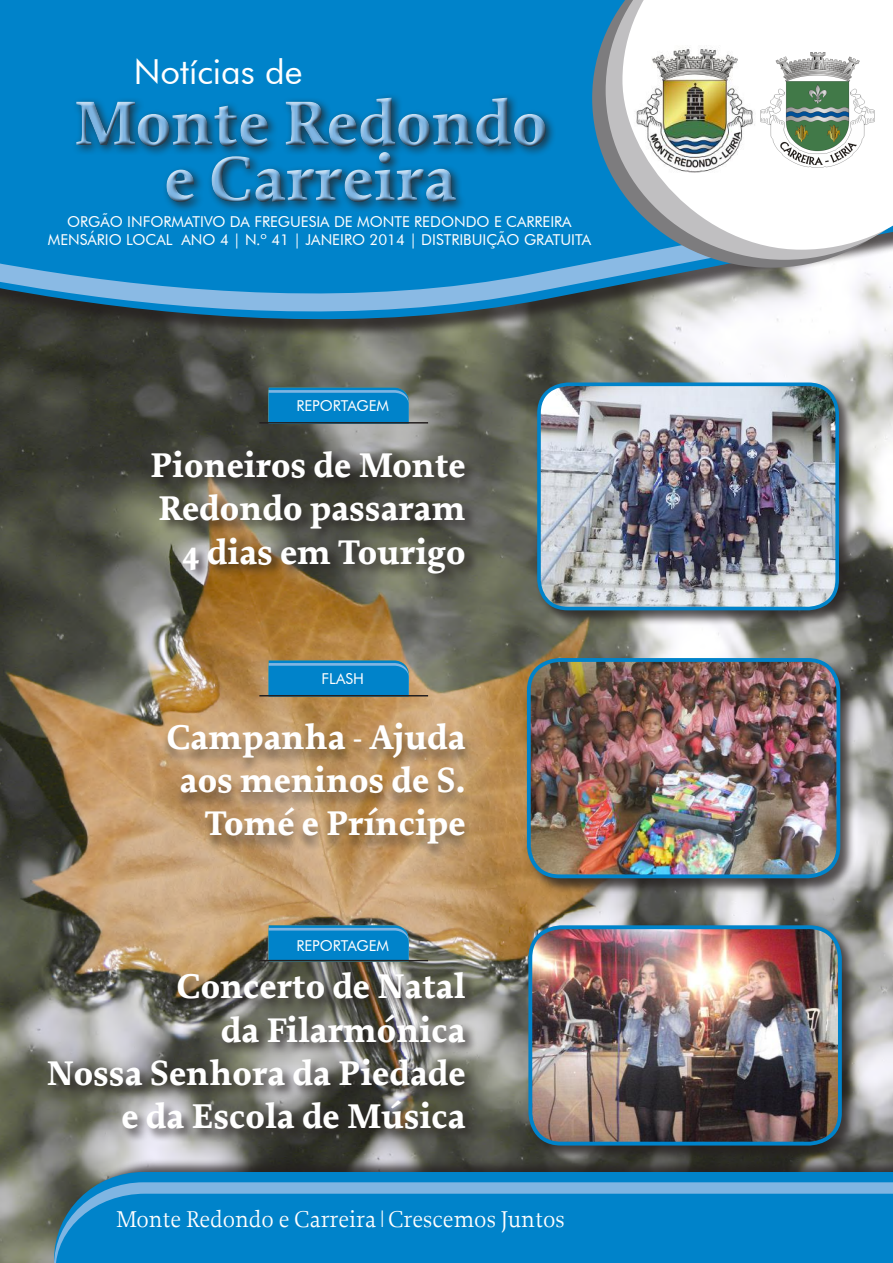
<style>
.page{position:relative;width:893px;height:1263px;background:#fff}
.page>*{position:absolute;margin:0;border:0;box-sizing:border-box;transform-origin:0 0}
.t1{font:700 66px/55.5px "Proforma";color:#7fb5e2;text-align:center}
.t2{font:700 36px/43.2px "Proforma";color:#fff;text-align:right}
.t3{font:34.5px "Futura BT";color:#fff}
.t4{font:24px "Proforma";color:#fff}
.t5{font:15px/18px "Futura BT";color:#fff;text-align:center}
</style>
<div class="page">
<img style="left:0;top:359px;width:893px;height:904px">
<svg style="left:0;top:351px;width:893px;height:8px"></svg>
<svg style="left:0;top:0;width:893px;height:351px;background:#2f88b8"></svg>
<div style="left:71px;top:92px;width:485px;height:121px;background:#241f1f;opacity:.75"></div>
<div style="left:72px;top:95px;width:478px;height:112px;background:#241f1f;opacity:.75"></div>
<svg style="left:592px;top:0;width:301px;height:268px;background:#5293b9"></svg>
<svg style="left:606px;top:0;width:287px;height:260px;background:#7ea2ba"></svg>
<svg style="left:622px;top:0;width:271px;height:250px"></svg>
<div style="left:536px;top:382px;width:318px;height:244px;background:#241f1f;opacity:.75"></div>
<img style="left:539px;top:384px;width:298px;height:224px">
<div style="left:537px;top:382px;width:302px;height:228px;border:4px solid #0083ca;border-radius:29px"></div>
<div style="left:526px;top:657px;width:330px;height:237px;background:#241f1f;opacity:.75"></div>
<img style="left:529px;top:660px;width:309px;height:216px">
<div style="left:527px;top:658px;width:313px;height:220px;border:4px solid #0083ca;border-radius:31px"></div>
<div style="left:528px;top:924px;width:329px;height:237px;background:#241f1f;opacity:.75"></div>
<img style="left:530px;top:928px;width:310px;height:215px">
<div style="left:528px;top:925px;width:314px;height:220px;border:4px solid #0083ca;border-radius:31px"></div>
<div style="left:149px;top:448px;width:329px;height:138px;background:#241f1f;opacity:.75"></div>
<div style="left:159px;top:723px;width:313px;height:137px;background:#241f1f;opacity:.5"></div>
<div style="left:46px;top:970px;width:432px;height:172px;background:#241f1f;opacity:.75"></div>
<svg style="left:269px;top:388px;width:140px;height:34px;background:#0a86ca"></svg>
<svg style="left:269px;top:660px;width:140px;height:35px;background:#0e87c8"></svg>
<svg style="left:269px;top:925px;width:140px;height:35px;background:#0c86c9"></svg>
<hr style="left:259px;top:422px;width:169px;height:2px;background:#241f1f">
<hr style="left:259px;top:695px;width:169px;height:1px;background:#241f1f">
<hr style="left:259px;top:960px;width:169px;height:1px;background:#241f1f">
<div style="left:59px;top:1158px;width:834px;height:105px;background:#241f1f;opacity:.75"></div>
<svg style="left:54px;top:1172px;width:839px;height:10px;background:#0781c2"></svg>
<svg style="left:54px;top:1182px;width:839px;height:81px;background:#73abd7"></svg>
<div style="left:56px;top:1194px;width:837px;height:69px;background:#0083ca"></div>
<img style="left:765px;top:53px;width:109px;height:115px">
<img style="left:629px;top:45px;width:136px;height:132px">
<p class="t3" style="left:134px;top:51px;width:170px">Notícias de</p>
<h1 class="t1" style="left:73px;top:96px;width:476px">Monte Redondo e Carreira</h1>
<p class="t5" style="left:48px;top:213px;width:545px">ORGÃO INFORMATIVO DA FREGUESIA DE MONTE REDONDO E CARREIRA<br>MENSÁRIO LOCAL ANO 4 | N.º 41 | JANEIRO 2014 | DISTRIBUIÇÃO GRATUITA</p>
<p class="t5" style="left:296px;top:396px;width:94px">REPORTAGEM</p>
<p class="t2" style="left:150px;top:444px;width:317px">Pioneiros de Monte<br>Redondo passaram<br>4 dias em Tourigo</p>
<p class="t5" style="left:322px;top:669px;width:44px">FLASH</p>
<p class="t2" style="left:166px;top:716px;width:301px">Campanha - Ajuda aos meninos de S.<br>Tomé e Príncipe</p>
<p class="t5" style="left:296px;top:937px;width:94px">REPORTAGEM</p>
<p class="t2" style="left:47px;top:965px;width:421px">Concerto de Natal<br>da Filarmónica<br>Nossa Senhora da Piedade e da Escola de Música</p>
<p class="t4" style="left:116px;top:1204px;width:450px">Monte Redondo e Carreira | Crescemos Juntos</p>
</div>
